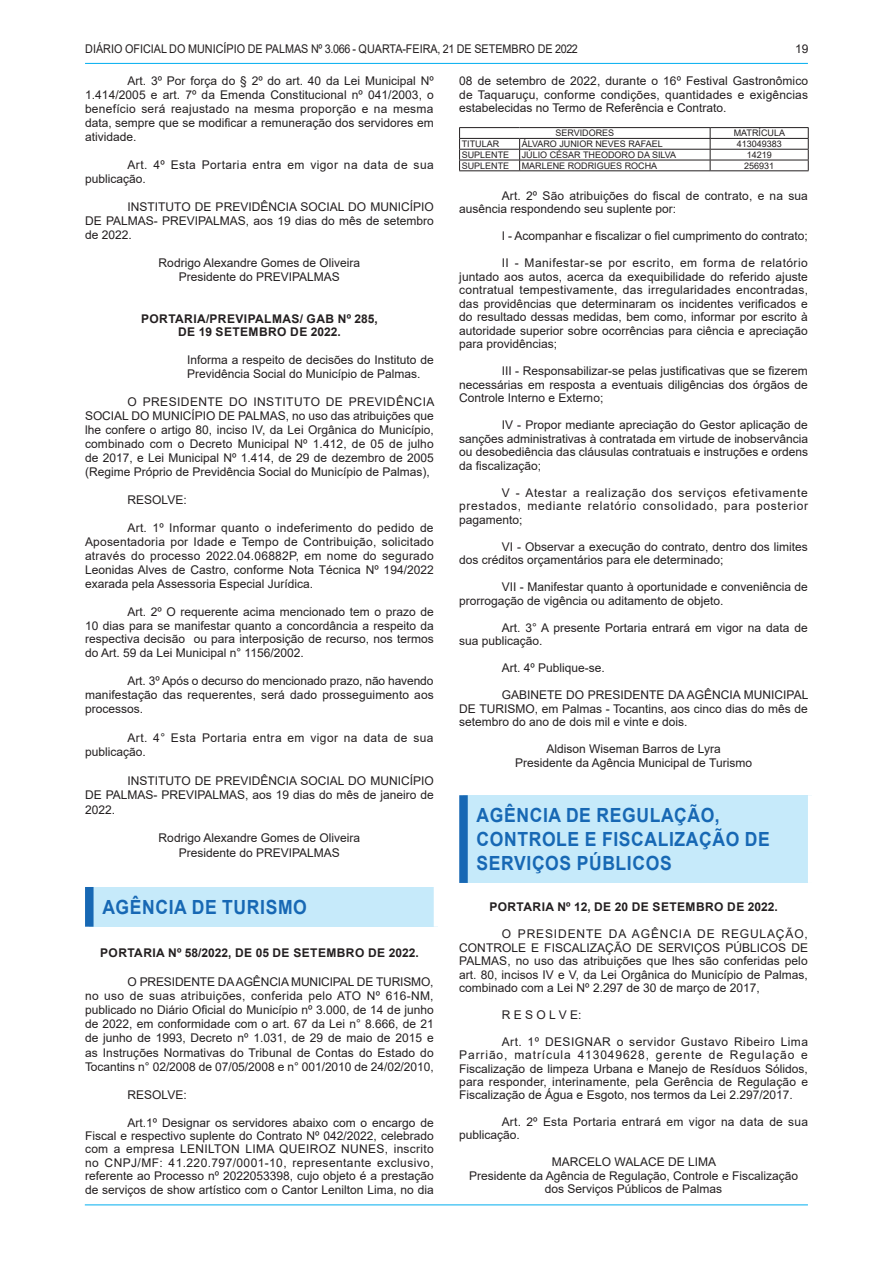
<style>
.page{position:relative;width:893px;height:1263px;background:#fff}
.page>*{position:absolute;margin:0;border:0;box-sizing:border-box;transform-origin:0 0}
.t1{font:700 19.5px/24px "Arial";letter-spacing:.035em;color:#1768b4;scale:.9 1}
.t2{font:12px/13.5px "Arial";color:#231f20;text-align:justify}
.t3{font:700 12px/14px "Arial";letter-spacing:.035em;color:#231f20;text-align:center}
.t4{font:12px/14px "Arial";letter-spacing:.035em;color:#231f20}
.t5{font:12px "Arial";color:#231f20;scale:.9 1}
.t6{font:9px "Arial";color:#231f20}
</style>
<div class="page">
<hr style="left:85px;top:1204px;width:723px;height:1px;background:#00aeef">
<hr style="left:85px;top:63px;width:723px;height:1px;background:#00aeef">
<div style="left:89px;top:887px;width:349px;height:40px;background:#c6eafa"></div>
<div style="left:85px;top:887px;width:9px;height:40px;background:#1768b4"></div>
<div style="left:434px;top:887px;width:8px;height:40px;background:#fff"></div>
<hr style="left:459px;top:127px;width:61px;height:1px;background:#231f20">
<hr style="left:520px;top:127px;width:190px;height:1px;background:#231f20">
<hr style="left:710px;top:127px;width:99px;height:1px;background:#231f20">
<hr style="left:459px;top:138px;width:61px;height:1px;background:#231f20">
<hr style="left:520px;top:138px;width:190px;height:1px;background:#231f20">
<hr style="left:710px;top:138px;width:99px;height:1px;background:#231f20">
<hr style="left:459px;top:149px;width:61px;height:1px;background:#231f20">
<hr style="left:520px;top:149px;width:190px;height:1px;background:#231f20">
<hr style="left:710px;top:149px;width:99px;height:1px;background:#231f20">
<hr style="left:459px;top:160px;width:61px;height:1px;background:#231f20">
<svg style="left:459px;top:128px;width:1px;height:42px"></svg>
<hr style="left:520px;top:160px;width:190px;height:1px;background:#231f20">
<svg style="left:519px;top:139px;width:1px;height:31px"></svg>
<hr style="left:710px;top:160px;width:99px;height:1px;background:#231f20">
<svg style="left:710px;top:128px;width:1px;height:42px"></svg>
<svg style="left:808px;top:128px;width:1px;height:42px"></svg>
<hr style="left:459px;top:170px;width:61px;height:1px;background:#231f20">
<hr style="left:520px;top:170px;width:190px;height:1px;background:#231f20">
<hr style="left:710px;top:170px;width:99px;height:1px;background:#231f20">
<div style="left:463px;top:795px;width:349px;height:88px;background:#c6eafa"></div>
<div style="left:459px;top:795px;width:9px;height:88px;background:#1768b4"></div>
<div style="left:808px;top:795px;width:8px;height:88px;background:#fff"></div>
<p class="t5" style="left:85px;top:40px;width:549px">DIÁRIO OFICIAL DO MUNICÍPIO DE PALMAS Nº 3.066 - QUARTA-FEIRA, 21 DE SETEMBRO DE 2022</p>
<p class="t2" style="left:795px;top:42px;width:15px">19</p>
<p class="t2" style="left:85px;top:74px;width:350px;line-height:14px;text-indent:43px">Art. 3º Por força do § 2º do art. 40 da Lei Municipal Nº 1.414/2005 e art. 7º da Emenda Constitucional nº 041/2003, o benefício será reajustado na mesma proporção e na mesma data, sempre que se modificar a remuneração dos servidores em atividade.</p>
<p class="t4" style="left:85px;top:158px;width:350px;text-indent:43px">Art. 4º Esta Portaria entra em vigor na data de sua publicação.</p>
<p class="t2" style="left:85px;top:200px;width:350px;line-height:14px;text-indent:43px">INSTITUTO DE PREVIDÊNCIA SOCIAL DO MUNICÍPIO DE PALMAS- PREVIPALMAS, aos 19 dias do mês de setembro de 2022.</p>
<p class="t2" style="left:159px;top:255px;width:203px;line-height:14px;text-align:center">Rodrigo Alexandre Gomes de Oliveira<br>Presidente do PREVIPALMAS</p>
<p class="t3" style="left:141px;top:311px;width:238px">PORTARIA/PREVIPALMAS/ GAB Nº 285,<br>DE 19 SETEMBRO DE 2022.</p>
<p class="t2" style="left:187px;top:353px;width:248px;line-height:14px">Informa a respeito de decisões do Instituto de<br>Previdência Social do Município de Palmas.</p>
<p class="t2" style="left:85px;top:395px;width:351px;line-height:14px;text-indent:43px">O PRESIDENTE DO INSTITUTO DE PREVIDÊNCIA SOCIAL DO MUNICÍPIO DE PALMAS, no uso das atribuições que lhe confere o artigo 80, inciso IV, da Lei Orgânica do Município, combinado com o Decreto Municipal Nº 1.412, de 05 de julho de 2017, e Lei Municipal Nº 1.414, de 29 de dezembro de 2005 (Regime Próprio de Previdência Social do Município de Palmas),</p>
<p class="t2" style="left:128px;top:493px;width:61px">RESOLVE:</p>
<p class="t2" style="left:85px;top:520px;width:350px;line-height:14px;text-indent:43px">Art. 1º Informar quanto o indeferimento do pedido de Aposentadoria por Idade e Tempo de Contribuição, solicitado através do processo 2022.04.06882P, em nome do segurado Leonidas Alves de Castro, conforme Nota Técnica Nº 194/2022 exarada pela Assessoria Especial Jurídica.</p>
<p class="t2" style="left:85px;top:604px;width:350px;line-height:14px;text-indent:43px">Art. 2º O requerente acima mencionado tem o prazo de 10 dias para se manifestar quanto a concordância a respeito da respectiva decisão ou para interposição de recurso, nos termos do Art. 59 da Lei Municipal n° 1156/2002.</p>
<p class="t2" style="left:85px;top:674px;width:350px;line-height:14px;text-indent:43px">Art. 3º Após o decurso do mencionado prazo, não havendo manifestação das requerentes, será dado prosseguimento aos processos.</p>
<p class="t4" style="left:85px;top:730px;width:350px;line-height:14.4px;text-indent:43px">Art. 4° Esta Portaria entra em vigor na data de sua publicação.</p>
<p class="t2" style="left:85px;top:773px;width:350px;line-height:14.4px;text-indent:43px">INSTITUTO DE PREVIDÊNCIA SOCIAL DO MUNICÍPIO DE PALMAS- PREVIPALMAS, aos 19 dias do mês de janeiro de 2022.</p>
<p class="t2" style="left:159px;top:831px;width:203px;line-height:14.4px;text-align:center">Rodrigo Alexandre Gomes de Oliveira<br>Presidente do PREVIPALMAS</p>
<h1 class="t1" style="left:102px;top:895px;width:229px">AGÊNCIA DE TURISMO</h1>
<p class="t3" style="left:100px;top:946px;width:320px">PORTARIA Nº 58/2022, DE 05 DE SETEMBRO DE 2022.</p>
<p class="t2" style="left:85px;top:974px;width:350px;line-height:14.2px;text-indent:43px">O PRESIDENTE DA AGÊNCIA MUNICIPAL DE TURISMO, no uso de suas atribuições, conferida pelo ATO Nº 616-NM, publicado no Diário Oficial do Município nº 3.000, de 14 de junho de 2022, em conformidade com o art. 67 da Lei n° 8.666, de 21 de junho de 1993, Decreto nº 1.031, de 29 de maio de 2015 e as Instruções Normativas do Tribunal de Contas do Estado do Tocantins n° 02/2008 de 07/05/2008 e n° 001/2010 de 24/02/2010,</p>
<p class="t2" style="left:128px;top:1088px;width:61px">RESOLVE:</p>
<p class="t2" style="left:85px;top:1116px;width:350px;text-indent:43px">Art.1º Designar os servidores abaixo com o encargo de Fiscal e respectivo suplente do Contrato Nº 042/2022, celebrado com a empresa LENILTON LIMA QUEIROZ NUNES, inscrito no CNPJ/MF: 41.220.797/0001-10, representante exclusivo, referente ao Processo nº 2022053398, cujo objeto é a prestação de serviços de show artístico com o Cantor Lenilton Lima, no dia</p>
<p class="t2" style="left:459px;top:74px;width:350px">08 de setembro de 2022, durante o 16º Festival Gastronômico de Taquaruçu, conforme condições, quantidades e exigências estabelecidas no Termo de Referência e Contrato.</p>
<p class="t6" style="left:555px;top:127px;width:60px">SERVIDORES</p>
<p class="t6" style="left:734px;top:127px;width:53px">MATRÍCULA</p>
<p class="t6" style="left:462px;top:138px;width:39px">TITULAR</p>
<p class="t6" style="left:522px;top:138px;width:143px">ÁLVARO JUNIOR NEVES RAFAEL</p>
<p class="t6" style="left:737px;top:138px;width:47px">413049383</p>
<p class="t6" style="left:462px;top:149px;width:49px">SUPLENTE</p>
<p class="t6" style="left:522px;top:149px;width:156px">JÚLIO CÉSAR THEODORO DA SILVA</p>
<p class="t6" style="left:747px;top:149px;width:27px">14219</p>
<p class="t6" style="left:462px;top:159px;width:49px">SUPLENTE</p>
<p class="t6" style="left:522px;top:159px;width:137px">MARLENE RODRIGUES ROCHA</p>
<p class="t6" style="left:744px;top:159px;width:32px">256931</p>
<p class="t2" style="left:459px;top:189px;width:350px;text-indent:43px">Art. 2º São atribuições do fiscal de contrato, e na sua ausência respondendo seu suplente por:</p>
<p class="t2" style="left:502px;top:229px;width:307px">I - Acompanhar e fiscalizar o fiel cumprimento do contrato;</p>
<p class="t2" style="left:459px;top:256px;width:350px;text-indent:43px">II - Manifestar-se por escrito, em forma de relatório juntado aos autos, acerca da exequibilidade do referido ajuste contratual tempestivamente, das irregularidades encontradas, das providências que determinaram os incidentes verificados e do resultado dessas medidas, bem como, informar por escrito à autoridade superior sobre ocorrências para ciência e apreciação para providências;</p>
<p class="t2" style="left:459px;top:364px;width:350px;text-indent:43px">III - Responsabilizar-se pelas justificativas que se fizerem necessárias em resposta a eventuais diligências dos órgãos de Controle Interno e Externo;</p>
<p class="t2" style="left:459px;top:418px;width:350px;text-indent:43px">IV - Propor mediante apreciação do Gestor aplicação de sanções administrativas à contratada em virtude de inobservância ou desobediência das cláusulas contratuais e instruções e ordens da fiscalização;</p>
<p class="t2" style="left:459px;top:486px;width:350px;text-indent:43px">V - Atestar a realização dos serviços efetivamente prestados, mediante relatório consolidado, para posterior pagamento;</p>
<p class="t2" style="left:459px;top:540px;width:350px;text-indent:43px">VI - Observar a execução do contrato, dentro dos limites dos créditos orçamentários para ele determinado;</p>
<p class="t2" style="left:459px;top:580px;width:350px;text-indent:43px">VII - Manifestar quanto à oportunidade e conveniência de prorrogação de vigência ou aditamento de objeto.</p>
<p class="t2" style="left:459px;top:621px;width:350px;text-indent:43px">Art. 3° A presente Portaria entrará em vigor na data de sua publicação.</p>
<p class="t2" style="left:502px;top:661px;width:105px">Art. 4º Publique-se.</p>
<p class="t2" style="left:459px;top:688px;width:351px;text-indent:43px">GABINETE DO PRESIDENTE DA AGÊNCIA MUNICIPAL DE TURISMO, em Palmas - Tocantins, aos cinco dias do mês de setembro do ano de dois mil e vinte e dois.</p>
<p class="t2" style="left:515px;top:742px;width:238px;text-align:center">Aldison Wiseman Barros de Lyra<br>Presidente da Agência Municipal de Turismo</p>
<h1 class="t1" style="left:477px;top:803px;width:327px">AGÊNCIA DE REGULAÇÃO,<br>CONTROLE E FISCALIZAÇÃO DE<br>SERVIÇOS PÚBLICOS</h1>
<p class="t3" style="left:489px;top:900px;width:290px">PORTARIA Nº 12, DE 20 DE SETEMBRO DE 2022.</p>
<p class="t2" style="left:459px;top:927px;width:350px;text-indent:43px">O PRESIDENTE DA AGÊNCIA DE REGULAÇÃO, CONTROLE E FISCALIZAÇÃO DE SERVIÇOS PÚBLICOS DE PALMAS, no uso das atribuições que lhes são conferidas pelo art. 80, incisos IV e V, da Lei Orgânica do Município de Palmas, combinado com a Lei Nº 2.297 de 30 de março de 2017,</p>
<p class="t2" style="left:502px;top:1008px;width:81px">R E S O L V E:</p>
<p class="t2" style="left:459px;top:1035px;width:350px;text-indent:43px">Art. 1º DESIGNAR o servidor Gustavo Ribeiro Lima Parrião, matrícula 413049628, gerente de Regulação e Fiscalização de limpeza Urbana e Manejo de Resíduos Sólidos, para responder, interinamente, pela Gerência de Regulação e Fiscalização de Água e Esgoto, nos termos da Lei 2.297/2017.</p>
<p class="t2" style="left:459px;top:1115px;width:350px;text-indent:43px">Art. 2º Esta Portaria entrará em vigor na data de sua publicação.</p>
<p class="t2" style="left:469px;top:1155px;width:330px;text-align:center">MARCELO WALACE DE LIMA<br>Presidente da Agência de Regulação, Controle e Fiscalização dos Serviços Públicos de Palmas</p>
</div>
